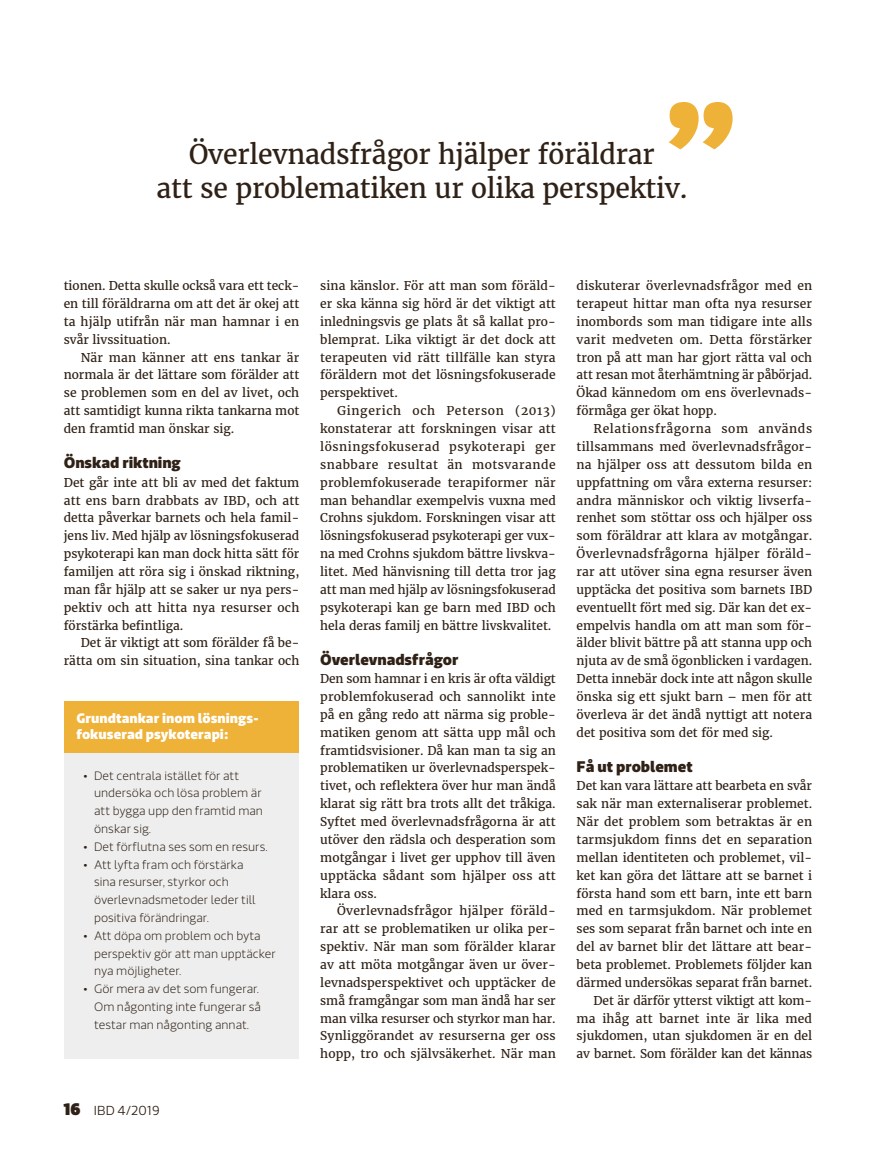
<style>
.page{position:relative;width:893px;height:1149px;background:#fff}
.page>*{position:absolute;margin:0;border:0;box-sizing:border-box;transform-origin:0 0}
.t1{font:26.7px/33.8px "Merriweather";letter-spacing:-.01em;color:#2f2116;text-align:center}
.t2{font:900 15.15px "Riona Sans";letter-spacing:-.005em;color:#2f2116}
.t3{font:900 13.5px/16.5px "Riona Sans";color:#fff}
.t4{font:300 12.9px "Riona Sans";color:#2f2116}
.t5{font:12px/17.9px "Merriweather";color:#2f2116;text-align:justify}
.t6{font:200 12px/17.7px "Riona Sans";color:#2f2116}
.s1{font-weight:900;font-size:16.5px}
</style>
<div class="page">
<svg style="left:668px;top:102px;width:65px;height:47px"></svg>
<div style="left:64px;top:702px;width:235px;height:355px;background:#eee"></div>
<div style="left:64px;top:700px;width:235px;height:51px;background:#efb238"></div>
<h1 class="t1" style="left:156px;top:138px;width:532px">Överlevnadsfrågor hjälper föräldrar<br>att se problematiken ur olika perspektiv.</h1>
<p class="t5" style="left:64px;top:277px;width:237px">tionen. Detta skulle också vara ett teck&shy;en till föräldrarna om att det är okej att ta hjälp utifrån när man hamnar i en svår livssituation.</p>
<p class="t5" style="left:64px;top:348px;width:237px;text-indent:17px">När man känner att ens tankar är normala är det lättare som förälder att se problemen som en del av livet, och att samtidigt kunna rikta tankarna mot den framtid man önskar sig.</p>
<p class="t2" style="left:64px;top:452px;width:119px">Önskad riktning</p>
<p class="t5" style="left:64px;top:473px;width:237px">Det går inte att bli av med det faktum att ens barn drabbats av IBD, och att detta påverkar barnets och hela famil&shy;jens liv. Med hjälp av lösningsfokuserad psykoterapi kan man dock hitta sätt för familjen att röra sig i önskad riktning, man får hjälp att se saker ur nya pers&shy;pektiv och att hitta nya resurser och förstärka befintliga.</p>
<p class="t5" style="left:64px;top:634px;width:237px;text-align:right">Det är viktigt att som förälder få be&shy;rätta om sin situation, sina tankar och</p>
<p class="t3" style="left:76px;top:710px;width:184px">Grundtankar inom lösnings&shy;fokuserad psykoterapi:</p>
<p class="t6" style="left:94px;top:766px;width:170px;text-indent:-11px">• Det centrala istället för att undersöka och lösa problem är att bygga upp den framtid man önskar sig.</p>
<p class="t6" style="left:83px;top:837px;width:186px">• Det förflutna ses som en resurs.</p>
<p class="t6" style="left:94px;top:855px;width:163px;text-indent:-11px">• Att lyfta fram och förstärka sina resurser, styrkor och överlevnadsmetoder leder till positiva förändringar.</p>
<p class="t6" style="left:94px;top:926px;width:183px;text-indent:-11px">• Att döpa om problem och byta perspektiv gör att man upptäcker nya möjligheter.</p>
<p class="t6" style="left:94px;top:979px;width:169px;text-indent:-11px">• Gör mera av det som fungerar.<br>Om någonting inte fungerar så testar man någonting annat.</p>
<p class="t4" style="left:64px;top:1102px;width:97px"><span class="s1">16</span> IBD 4/2019</p>
<p class="t5" style="left:320px;top:277px;width:237px">sina känslor. För att man som föräld&shy;er ska känna sig hörd är det viktigt att inledningsvis ge plats åt så kallat pro&shy;blemprat. Lika viktigt är det dock att terapeuten vid rätt tillfälle kan styra föräldern mot det lösningsfokuserade perspektivet.</p>
<p class="t5" style="left:320px;top:402px;width:237px;text-indent:17px">Gingerich och Peterson (2013) konstaterar att forskningen visar att lösningsfokuserad psykoterapi ger snabbare resultat än motsvarande problemfokuserade terapiformer när man behandlar exempelvis vuxna med Crohns sjukdom. Forskningen visar att lösningsfokuserad psykoterapi ger vux&shy;na med Crohns sjukdom bättre livskva&shy;litet. Med hänvisning till detta tror jag att man med hjälp av lösningsfokuserad psykoterapi kan ge barn med IBD och hela deras familj en bättre livskvalitet.</p>
<p class="t2" style="left:320px;top:649px;width:140px">Överlevnadsfrågor</p>
<p class="t5" style="left:320px;top:669px;width:237px">Den som hamnar i en kris är ofta väldigt problemfokuserad och sannolikt inte på en gång redo att närma sig proble&shy;matiken genom att sätta upp mål och framtidsvisioner. Då kan man ta sig an problematiken ur överlevnadsperspek&shy;tivet, och reflektera över hur man ändå klarat sig rätt bra trots allt det tråkiga.<br>Syftet med överlevnadsfrågorna är att utöver den rädsla och desperation som motgångar i livet ger upphov till även upptäcka sådant som hjälper oss att klara oss.</p>
<p class="t5" style="left:320px;top:901px;width:237px;text-indent:17px">Överlevnadsfrågor hjälper föräld&shy;rar att se problematiken ur olika per&shy;spektiv. När man som förälder klarar av att möta motgångar även ur över&shy;levnadsperspektivet och upptäcker de små framgångar som man ändå har ser man vilka resurser och styrkor man har.<br>Synliggörandet av resurserna ger oss hopp, tro och självsäkerhet. När man</p>
<p class="t5" style="left:577px;top:277px;width:237px">diskuterar överlevnadsfrågor med en terapeut hittar man ofta nya resurser inombords som man tidigare inte alls varit medveten om. Detta förstärker tron på att man har gjort rätta val och att resan mot återhämtning är påbörjad.<br>Ökad kännedom om ens överlevnads&shy;förmåga ger ökat hopp.</p>
<p class="t5" style="left:577px;top:419px;width:237px;text-indent:17px">Relationsfrågorna som används tillsammans med överlevnadsfrågor&shy;na hjälper oss att dessutom bilda en uppfattning om våra externa resurser: andra människor och viktig livserfa&shy;renhet som stöttar oss och hjälper oss som föräldrar att klara av motgångar.<br>Överlevnadsfrågorna hjälper föräld&shy;rar att utöver sina egna resurser även upptäcka det positiva som barnets IBD eventuellt fört med sig. Där kan det ex&shy;empelvis handla om att man som för&shy;älder blivit bättre på att stanna upp och njuta av de små ögonblicken i vardagen.<br>Detta innebär dock inte att någon skulle önska sig ett sjukt barn – men för att överleva är det ändå nyttigt att notera det positiva som det för med sig.</p>
<p class="t2" style="left:577px;top:756px;width:118px">Få ut problemet</p>
<p class="t5" style="left:577px;top:776px;width:237px;text-align:right">Det kan vara lättare att bearbeta en svår sak när man externaliserar problemet.<br>När det problem som betraktas är en tarmsjukdom finns det en separation mellan identiteten och problemet, vil&shy;ket kan göra det lättare att se barnet i första hand som ett barn, inte ett barn med en tarmsjukdom. När problemet ses som separat från barnet och inte en del av barnet blir det lättare att bear&shy;beta problemet. Problemets följder kan därmed undersökas separat från barnet.<br>Det är därför ytterst viktigt att kom&shy;ma ihåg att barnet inte är lika med sjukdomen, utan sjukdomen är en del av barnet. Som förälder kan det kännas</p>
</div>
